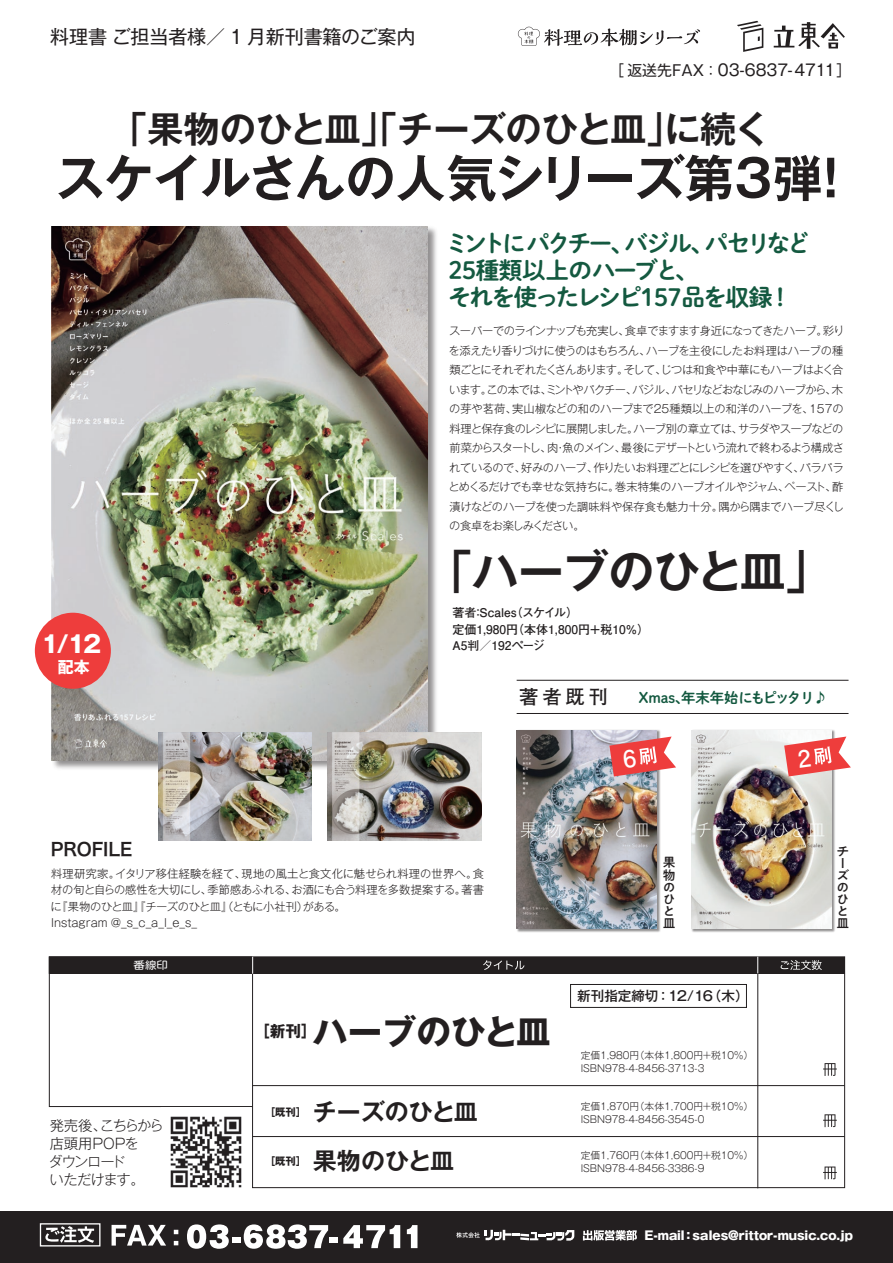
<style>
.page{position:relative;width:893px;height:1263px;background:#fff}
.page>*{position:absolute;margin:0;border:0;box-sizing:border-box;transform-origin:0 0}
.t1{font:700 50.25px "Gothic MB101 Pro De";letter-spacing:-.045em;color:#231f20}
.t2{font:700 45.9px "Gothic MB101 Pro De";letter-spacing:-.015em;color:#231f20}
.t3{font:700 36.45px "Gothic MB101 Pro De";letter-spacing:-.015em;color:#231f20}
.t4{font:700 34.5px "Gothic MB101 Pro";letter-spacing:-.005em;color:#231f20}
.t5{font:700 24px "Gothic MB101 Pro De";letter-spacing:.005em;color:#231f20}
.t6{font:23.7px/27px "P Shuei NM Go Std B";letter-spacing:-.08em;color:#145940}
.t7{font:700 23.7px "Gothic MB101 Pro";color:#fff}
.t8{font:700 19.35px "Futo Go B101 Pro";color:#231f20}
.t9{font:19.05px "Gothic MB101 Pro";letter-spacing:-.01em;color:#231f20}
.t10{font:18px "Hira Kaku Std W6";letter-spacing:-.005em;color:#231f20}
.t11{font:15.9px "Gothic MB101 Pro";color:#231f20}
.t12{font:700 15.9px "Gothic MB101 Pro";color:#fff}
.t13{font:700 15.6px "Gothic MB101 Pro";color:#231f20}
.t14{font:14.4px "P Shuei NM Go Std B";letter-spacing:-.01em;color:#145940}
.t15{font:300 14.25px/18px "Gothic MB101 Pro";letter-spacing:-.075em;color:#231f20}
.t16{font:500 13.5px "Gothic MB101 Pro";color:#231f20}
.t17{font:500 12.75px/12px "PA1 Gothic Std";color:#231f20;text-align:justify}
.t18{font:700 12px/16.5px "Futo Go B101 Pro";color:#231f20}
.t19{font:800 11.85px "Gothic MB101 Pro";color:#fff}
.t20{font:300 11.25px/19.5px "Gothic MB101 Pro";letter-spacing:-.04em;color:#231f20}
.t21{font:300 11.25px/16.5px "Gothic MB101 Pro";letter-spacing:-.005em;color:#231f20}
.t22{font:700 10.35px "Gothic MB101 Pro";color:#231f20}
.t23{font:10.35px "Shin M Go Pro";color:#fff;scale:1.11 1}
.t24{font:300 9.75px/12.8px "Gothic MB101 Pro";color:#231f20}
.s1{font-size:14.85px}
</style>
<div class="page">
<div style="left:49px;top:956px;width:204px;height:151px;border:1px solid #231f20"></div>
<div style="left:49px;top:957px;width:796px;height:16px;background:#231f20"></div>
<div style="left:49px;top:956px;width:796px;height:18px;border:1px solid #231f20"></div>
<div style="left:252px;top:973px;width:593px;height:215px;border:1px solid #231f20"></div>
<hr style="left:757px;top:973px;width:1px;height:215px;background:#231f20">
<svg style="left:757px;top:957px;width:1px;height:16px"></svg>
<svg style="left:252px;top:957px;width:1px;height:17px"></svg>
<svg style="left:483px;top:960px;width:41px;height:10px"></svg>
<svg style="left:781px;top:960px;width:41px;height:10px"></svg>
<hr style="left:253px;top:1136px;width:592px;height:1px;background:#231f20">
<hr style="left:253px;top:1085px;width:592px;height:1px;background:#231f20">
<svg style="left:823px;top:1063px;width:14px;height:13px"></svg>
<img style="left:170px;top:1116px;width:72px;height:72px">
<svg style="left:518px;top:27px;width:182px;height:19px"></svg>
<svg style="left:823px;top:1166px;width:14px;height:13px"></svg>
<svg style="left:823px;top:1114px;width:14px;height:13px"></svg>
<div style="left:570px;top:984px;width:177px;height:23px;border:1px solid #231f20"></div>
<svg style="left:774px;top:22px;width:71px;height:27px"></svg>
<svg style="left:737px;top:21px;width:26px;height:31px"></svg>
<img style="left:49px;top:226px;width:388px;height:547px">
<img style="left:52px;top:227px;width:376px;height:533px">
<img style="left:516px;top:730px;width:145px;height:202px">
<img style="left:517px;top:730px;width:140px;height:199px">
<img style="left:691px;top:730px;width:144px;height:202px">
<img style="left:692px;top:730px;width:140px;height:199px">
<img style="left:328px;top:732px;width:153px;height:109px">
<img style="left:158px;top:732px;width:154px;height:109px">
<div style="left:35px;top:613px;width:76px;height:76px;background:#ee3d3c;border-radius:50%"></div>
<hr style="left:517px;top:680px;width:331px;height:1px;background:#231f20">
<hr style="left:517px;top:713px;width:331px;height:1px;background:#231f20">
<div style="left:0;top:1211px;width:893px;height:52px;background:#231f20"></div>
<svg style="left:456px;top:1230px;width:118px;height:11px"></svg>
<svg style="left:583px;top:1230px;width:54px;height:10px"></svg>
<svg style="left:112px;top:1225px;width:54px;height:20px"></svg>
<svg style="left:174px;top:1241px;width:4px;height:4px"></svg>
<svg style="left:174px;top:1230px;width:4px;height:4px"></svg>
<svg style="left:45px;top:1226px;width:49px;height:17px"></svg>
<div style="left:40px;top:1223px;width:61px;height:23px;border:1px solid #fff"></div>
<svg style="left:187px;top:1224px;width:42px;height:25px"></svg>
<div style="left:232px;top:1237px;width:8px;height:5px;background:#fff"></div>
<svg style="left:244px;top:1224px;width:84px;height:25px"></svg>
<div style="left:329px;top:1237px;width:8px;height:5px;background:#fff"></div>
<svg style="left:343px;top:1225px;width:57px;height:23px"></svg>
<svg style="left:407px;top:1225px;width:10px;height:23px"></svg>
<svg style="left:609px;top:736px;width:67px;height:40px"></svg>
<svg style="left:784px;top:736px;width:67px;height:40px"></svg>
<h3 class="t9" style="left:50px;top:21px;width:367px">料理書 ご担当者様／ 1 月新刊書籍のご案内</h3>
<h3 class="t11" style="left:609px;top:57px;width:243px"><span class="s1">［返送先FAX ：</span>03-6837-4711<span class="s1">］</span></h3>
<h3 class="t3" style="left:111px;top:99px;width:661px">「果物のひと皿」「チーズのひと皿」に続く</h3>
<h1 class="t1" style="left:55px;top:136px;width:802px">スケイルさんの人気シリーズ第３弾！</h1>
<h3 class="t6" style="left:446px;top:228px;width:366px">ミントにパクチー、バジル、パセリなど<br>25種類以上のハーブと、<br>それを使ったレシピ157品を収録！</h3>
<p class="t20" style="left:449px;top:320px;width:397px">スーパーでのラインナップも充実し、食卓でますます身近になってきたハーブ。彩りを添えたり香りづけに使うのはもちろん、ハーブを主役にしたお料理はハーブの種類ごとにそれぞれたくさんあります。そして、じつは和食や中華にもハーブはよく合います。この本では、ミントやパクチー、バジル、パセリなどおなじみのハーブから、木の芽や茗荷、実山椒などの和のハーブまで25種類以上の和洋のハーブを、157の料理と保存食のレシピに展開しました。ハーブ別の章立ては、サラダやスープなどの前菜からスタートし、肉・魚のメイン、最後にデザートという流れで終わるよう構成されているので、好みのハーブ、作りたいお料理ごとにレシピを選びやすく、パラパラとめくるだけでも幸せな気持ちに。巻末特集のハーブオイルやジャム、ペースト、酢漬けなどのハーブを使った調味料や保存食も魅力十分。隅から隅までハーブ尽くしの食卓をお楽しみください。</p>
<h3 class="t7" style="left:41px;top:624px;width:61px">1/12</h3>
<h3 class="t12" style="left:58px;top:653px;width:33px">配本</h3>
<h2 class="t2" style="left:427px;top:534px;width:406px">「ハーブのひと皿」</h2>
<p class="t18" style="left:452px;top:603px;width:204px">著者：Scales（スケイル）<br>定価1,980円（本体1,800円＋税10%）　<br>A5判／192ページ</p>
<h3 class="t8" style="left:519px;top:681px;width:90px">著者既刊</h3>
<p class="t14" style="left:639px;top:686px;width:190px">Xmas、年末年始にもピッタリ♪</p>
<h3 class="t10" style="left:51px;top:836px;width:83px">PROFILE</h3>
<p class="t21" style="left:51px;top:864px;width:435px">料理研究家。イタリア移住経験を経て、現地の風土と食文化に魅せられ料理の世界へ。食材の旬と自らの感性を大切にし、季節感あふれる、お酒にも合う料理を多数提案する。著書に『果物のひと皿』『チーズのひと皿』（ともに小社刊）がある。<br>Instagram @_s_c_a_l_e_s_</p>
<p class="t23" style="left:134px;top:957px;width:32px">番線印</p>
<p class="t15" style="left:49px;top:1114px;width:117px">発売後、こちらから店頭用POPを<br>ダウンロード<br>いただけます。</p>
<h3 class="t4" style="left:313px;top:1003px;width:239px">ハーブのひと皿</h3>
<h3 class="t13" style="left:254px;top:1018px;width:64px">［新刊］</h3>
<p class="t22" style="left:265px;top:1104px;width:43px">［既刊］</p>
<p class="t22" style="left:265px;top:1153px;width:43px">［既刊］</p>
<h3 class="t5" style="left:313px;top:1092px;width:167px">チーズのひと皿</h3>
<h3 class="t5" style="left:313px;top:1141px;width:143px">果物のひと皿</h3>
<p class="t17" style="left:663px;top:857px;width:14px">果物のひと皿</p>
<p class="t16" style="left:577px;top:985px;width:173px">新刊指定締切：12/16（木）</p>
<p class="t24" style="left:581px;top:1048px;width:174px">定価1,980円（本体1,800円＋税10%）<br>ISBN978-4-8456-3713-3</p>
<p class="t24" style="left:581px;top:1098px;width:174px">定価1,870円（本体1,700円＋税10%）</p>
<p class="t24" style="left:581px;top:1111px;width:125px">ISBN978-4-8456-3545-0</p>
<p class="t24" style="left:581px;top:1147px;width:174px">定価1,760円（本体1,600円＋税10%）</p>
<p class="t24" style="left:581px;top:1160px;width:125px">ISBN978-4-8456-3386-9</p>
<p class="t17" style="left:836px;top:846px;width:14px">チーズのひと皿</p>
<p class="t19" style="left:644px;top:1226px;width:210px">E-mail：sales@rittor-music.co.jp</p>
</div>
